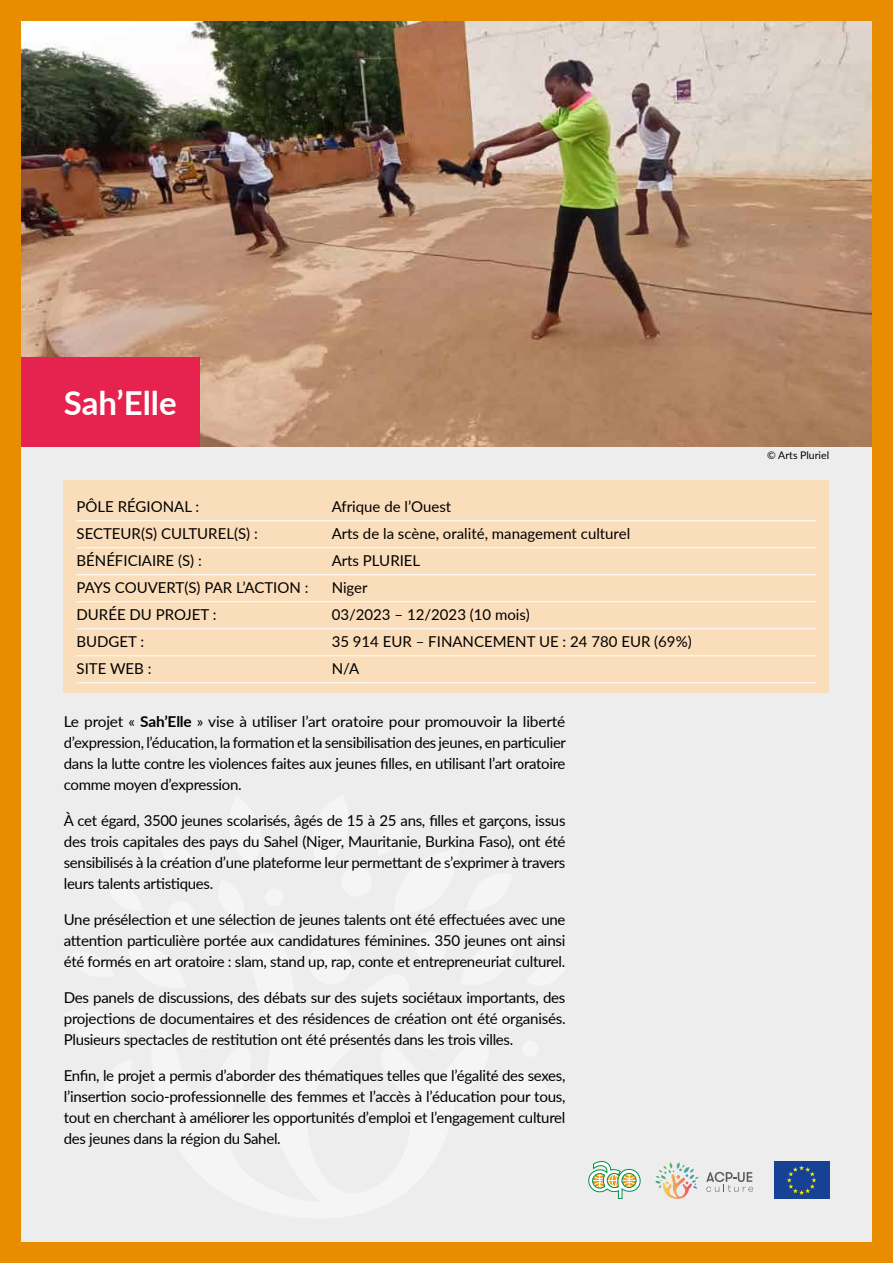
<style>
.page{position:relative;width:893px;height:1263px;background:#e88c00}
.page>*{position:absolute;margin:0;border:0;box-sizing:border-box;transform-origin:0 0}
.t1{font:700 33px "Lato";color:#fff}
.t2{font:15px/21px "Lato";letter-spacing:-.02em;color:#000;text-align:justify}
.t3{font:15px "Lato";color:#000}
.t4{font:10.5px "Lato";color:#000}
.s1{font-weight:700}
</style>
<div class="page">
<div style="left:21px;top:21px;width:851px;height:1221px;background:#ededed"></div>
<div style="left:187px;top:1017px;width:32px;height:32px;background:#f5f5f5;border-radius:50%"></div>
<div style="left:309px;top:942px;width:43px;height:42px;background:#f5f5f5;border-radius:50%"></div>
<div style="left:415px;top:1017px;width:33px;height:32px;background:#f5f5f5;border-radius:50%"></div>
<div style="left:265px;top:888px;width:18px;height:18px;background:#f5f5f5;border-radius:50%"></div>
<div style="left:168px;top:901px;width:26px;height:26px;background:#f5f5f5;border-radius:50%"></div>
<div style="left:125px;top:997px;width:13px;height:13px;background:#f5f5f5;border-radius:50%"></div>
<div style="left:416px;top:932px;width:31px;height:30px;background:#f5f5f5;border-radius:50%"></div>
<div style="left:341px;top:866px;width:31px;height:31px;background:#f5f5f5;border-radius:50%"></div>
<div style="left:522px;top:1041px;width:16px;height:16px;background:#f5f5f5;border-radius:50%"></div>
<div style="left:64px;top:480px;width:765px;height:213px;background:#faddba"></div>
<hr style="left:77px;top:520px;width:739px;height:1px;background:#fff">
<hr style="left:77px;top:547px;width:739px;height:1px;background:#fff">
<hr style="left:77px;top:574px;width:739px;height:1px;background:#fff">
<hr style="left:77px;top:601px;width:739px;height:1px;background:#fff">
<hr style="left:77px;top:628px;width:739px;height:1px;background:#fff">
<hr style="left:77px;top:655px;width:739px;height:1px;background:#fff">
<hr style="left:77px;top:682px;width:739px;height:1px;background:#fff">
<svg style="left:588px;top:1161px;width:52px;height:38px"></svg>
<div style="left:774px;top:1162px;width:55px;height:37px;background:#164194"></div>
<svg style="left:787px;top:1165px;width:29px;height:30px"></svg>
<svg style="left:706px;top:1172px;width:47px;height:20px"></svg>
<svg style="left:655px;top:1162px;width:43px;height:37px"></svg>
<img style="left:21px;top:22px;width:851px;height:424px">
<div style="left:21px;top:357px;width:179px;height:89px;background:#e6224f"></div>
<h1 class="t1" style="left:64px;top:379px;width:114px">Sah’Elle</h1>
<p class="t3" style="left:77px;top:496px;width:124px">PÔLE RÉGIONAL :</p>
<p class="t3" style="left:332px;top:496px;width:121px">Afrique de l’Ouest</p>
<p class="t3" style="left:77px;top:523px;width:183px">SECTEUR(S) CULTUREL(S) :</p>
<p class="t3" style="left:332px;top:523px;width:300px">Arts de la scène, oralité, management culturel</p>
<p class="t3" style="left:77px;top:550px;width:127px">BÉNÉFICIAIRE (S) :</p>
<p class="t3" style="left:332px;top:550px;width:90px">Arts PLURIEL</p>
<p class="t3" style="left:77px;top:577px;width:233px">PAYS COUVERT(S) PAR L’ACTION :</p>
<p class="t2" style="left:332px;top:576px;width:37px">Niger</p>
<p class="t3" style="left:77px;top:604px;width:142px">DURÉE DU PROJET :</p>
<p class="t3" style="left:332px;top:604px;width:200px">03/2023 – 12/2023 (10 mois)</p>
<p class="t2" style="left:77px;top:630px;width:69px">BUDGET :</p>
<p class="t3" style="left:332px;top:631px;width:361px">35 914 EUR – FINANCEMENT UE : 24 780 EUR (69%)</p>
<p class="t2" style="left:77px;top:657px;width:76px">SITE WEB :</p>
<p class="t2" style="left:332px;top:657px;width:29px">N/A</p>
<p class="t2" style="left:64px;top:710px;width:504px">Le projet « <span class="s1">Sah’Elle</span> » vise à utiliser l’art oratoire pour promouvoir la liberté d’expression, l’éducation, la formation et la sensibilisation des jeunes, en particulier dans la lutte contre les violences faites aux jeunes filles, en utilisant l’art oratoire comme moyen d’expression.</p>
<p class="t2" style="left:64px;top:809px;width:503px">À cet égard, 3500 jeunes scolarisés, âgés de 15 à 25 ans, filles et garçons, issus des trois capitales des pays du Sahel (Niger, Mauritanie, Burkina Faso), ont été sensibilisés à la création d’une plateforme leur permettant de s’exprimer à travers leurs talents artistiques.</p>
<p class="t2" style="left:64px;top:908px;width:503px">Une présélection et une sélection de jeunes talents ont été effectuées avec une attention particulière portée aux candidatures féminines. 350 jeunes ont ainsi été formés en art oratoire : slam, stand up, rap, conte et entrepreneuriat culturel.</p>
<p class="t2" style="left:64px;top:986px;width:503px">Des panels de discussions, des débats sur des sujets sociétaux importants, des projections de documentaires et des résidences de création ont été organisés.<br>Plusieurs spectacles de restitution ont été présentés dans les trois villes.</p>
<p class="t2" style="left:64px;top:1064px;width:503px">Enfin, le projet a permis d’aborder des thématiques telles que l’égalité des sexes, l’insertion socio-professionnelle des femmes et l’accès à l’éducation pour tous, tout en cherchant à améliorer les opportunités d’emploi et l’engagement culturel des jeunes dans la région du Sahel.</p>
<p class="t4" style="left:767px;top:448px;width:63px">© Arts Pluriel</p>
</div>
